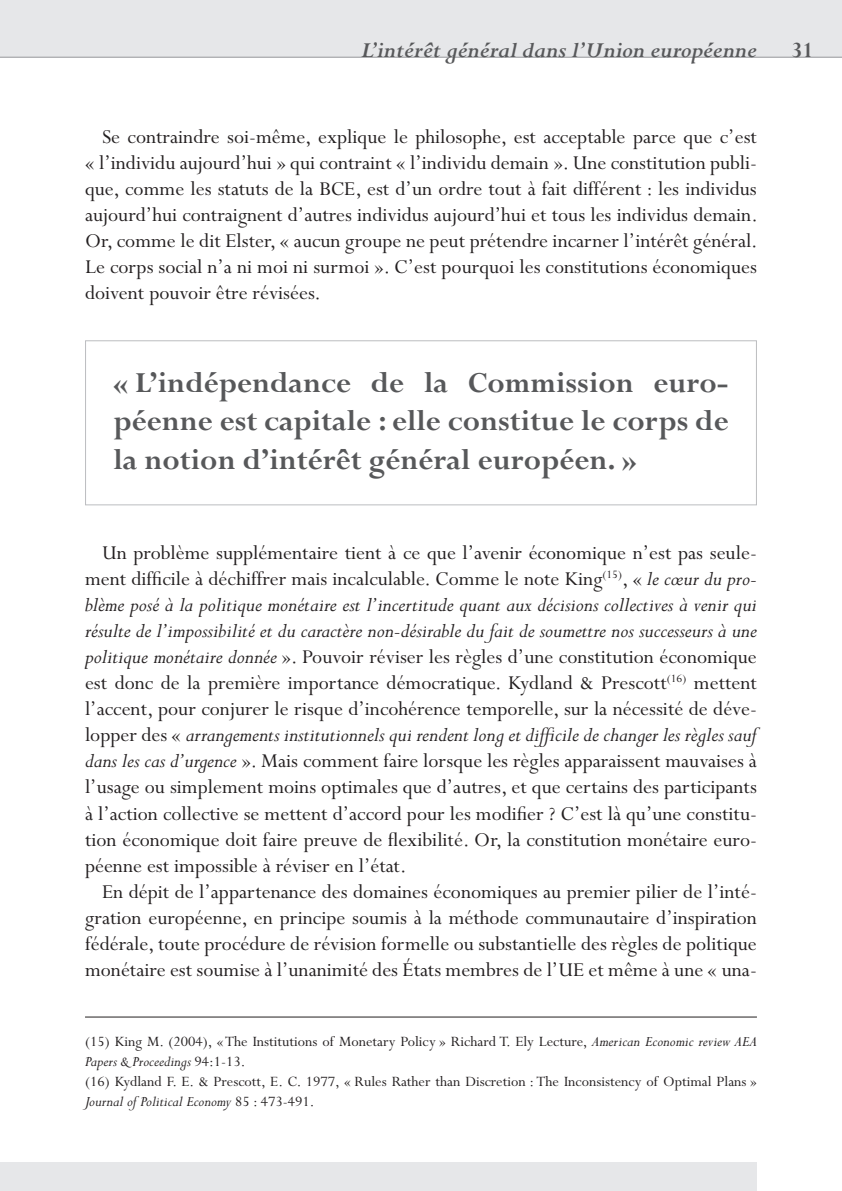
<style>
.page{position:relative;width:842px;height:1191px;background:#fff}
.page>*{position:absolute;margin:0;border:0;box-sizing:border-box;transform-origin:0 0}
.t1{font:700 32px/38.4px "Perpetua";color:#57585a;text-align:justify}
.t2{font:italic 700 24px "Perpetua";color:#57585a}
.t3{font:700 24px "Perpetua";color:#57585a}
.t4{font:22px/26px "Perpetua";color:#231f20;text-align:justify}
.t5{font:16px/20px "Perpetua";color:#231f20}
.s1{font-style:italic}
</style>
<div class="page">
<div style="left:0;top:0;width:842px;height:57px;background:#e6e7e9"></div>
<div style="left:0;top:1162px;width:757px;height:29px;background:#e6e7e9"></div>
<hr style="left:0;top:57px;width:842px;height:1px;background:#939598">
<div style="left:85px;top:340px;width:672px;height:165px;border:1px solid #bcbdc0"></div>
<hr style="left:85px;top:1016px;width:672px;height:1px;background:#231f20">
<p class="t2" style="left:361px;top:37px;width:397px">L’intérêt général dans l’Union européenne</p>
<p class="t4" style="left:85px;top:125px;width:674px;text-indent:17px">Se contraindre soi-même, explique le philosophe, est acceptable parce que c’est « l’individu aujourd’hui » qui contraint « l’individu demain ». Une constitution publi&shy;que, comme les statuts de la BCE, est d’un ordre tout à fait différent : les individus aujourd’hui contraignent d’autres individus aujourd’hui et tous les individus demain.<br>Or, comme le dit Elster, « aucun groupe ne peut prétendre incarner l’intérêt général.<br>Le corps social n’a ni moi ni surmoi ». C’est pourquoi les constitutions économiques doivent pouvoir être révisées.</p>
<h1 class="t1" style="left:113px;top:364px;width:617px">« L’indépendance de la Commission euro&shy;péenne est capitale : elle constitue le corps de la notion d’intérêt général européen. »</h1>
<p class="t4" style="left:85px;top:541px;width:673px;text-indent:17px">Un problème supplémentaire tient à ce que l’avenir économique n’est pas seule&shy;ment difficile à déchiffrer mais incalculable. Comme le note King<sup>(15)</sup>, « <span class="s1">le cœur du pro&shy;blème posé à la politique monétaire est l’incertitude quant aux décisions collectives à venir qui résulte de l’impossibilité et du caractère non-désirable du fait de soumettre nos successeurs à une politique monétaire donnée</span> ». Pouvoir réviser les règles d’une constitution économique est donc de la première importance démocratique. Kydland &amp; Prescott<sup>(16)</sup> mettent l’accent, pour conjurer le risque d’incohérence temporelle, sur la nécessité de déve&shy;lopper des « <span class="s1">arrangements institutionnels qui rendent long et difficile de changer les règles sauf dans les cas d’urgence</span> ». Mais comment faire lorsque les règles apparaissent mauvaises à l’usage ou simplement moins optimales que d’autres, et que certains des participants à l’action collective se mettent d’accord pour les modifier ? C’est là qu’une constitu&shy;tion économique doit faire preuve de flexibilité. Or, la constitution monétaire euro&shy;péenne est impossible à réviser en l’état.</p>
<p class="t4" style="left:85px;top:879px;width:673px;text-indent:17px">En dépit de l’appartenance des domaines économiques au premier pilier de l’inté&shy;gration européenne, en principe soumis à la méthode communautaire d’inspiration fédérale, toute procédure de révision formelle ou substantielle des règles de politique monétaire est soumise à l’unanimité des États membres de l’UE et même à une « una-</p>
<p class="t5" style="left:85px;top:1031px;width:673px">(15) King M. (2004), « The Institutions of Monetary Policy » Richard T. Ely Lecture, <span class="s1">American Economic review AEA Papers &amp; Proceedings</span> 94:1-13.<br>(16) Kydland F. E. &amp; Prescott, E. C. 1977, « Rules Rather than Discretion : The Inconsistency of Optimal Plans » <span class="s1">Journal of Political Economy</span> 85 : 473-491.</p>
<p class="t3" style="left:792px;top:38px;width:23px">31</p>
</div>
